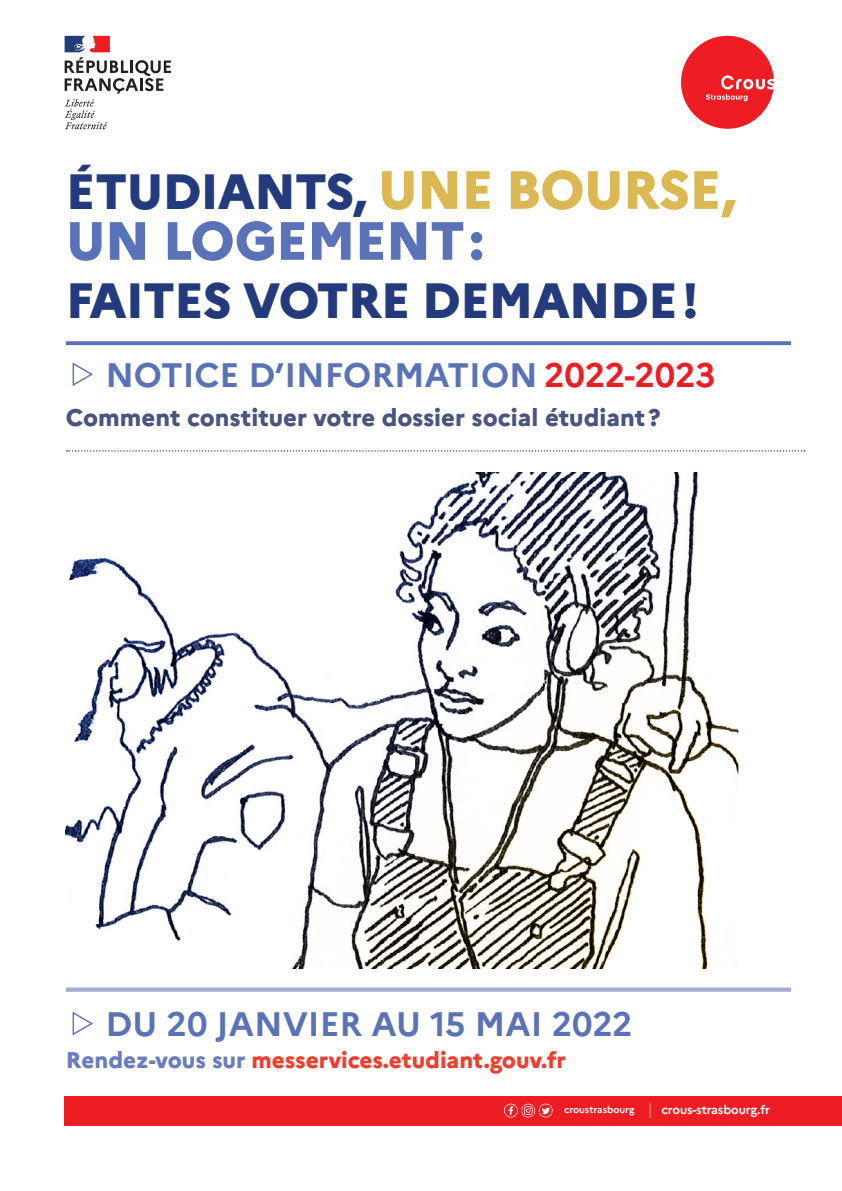
<style>
.page{position:relative;width:842px;height:1191px;background:#fff}
.page>*{position:absolute;margin:0;border:0;box-sizing:border-box;transform-origin:0 0}
.t1{font:800 53.8px "Marianne";letter-spacing:-.02em;color:#5a73b8}
.t2{font:800 49.4px "Marianne";letter-spacing:-.02em;color:#233b7d}
.t3{font:700 34px "Marianne";color:#5a73b8}
.t4{font:800 24px "Marianne";color:#495481}
.t5{font:800 22.6px "Marianne";color:#ef3e2e}
.t6{font:700 12.2px "Marianne";letter-spacing:-.01em;color:#fff}
.t7{font:700 9.8px "Marianne";color:#fff}
.s1{font-size:53.8px;color:#dbb852}
.s2{color:#ee1d23}
.s3{color:#697cbd}
</style>
<div class="page">
<img style="left:66px;top:472px;width:673px;height:496px">
<svg style="left:66px;top:341px;width:725px;height:4px;background:#637bbc"></svg>
<svg style="left:66px;top:987px;width:725px;height:4px;background:#b0b7db"></svg>
<svg style="left:67px;top:450px;width:738px;height:1px"></svg>
<svg style="left:681px;top:36px;width:93px;height:93px"></svg>
<svg style="left:65px;top:36px;width:106px;height:93px"></svg>
<div style="left:65px;top:1096px;width:777px;height:29px;background:#ee1d23"></div>
<svg style="left:504px;top:1103px;width:48px;height:14px"></svg>
<svg style="left:650px;top:1103px;width:1px;height:14px"></svg>
<p class="t2" style="left:66px;top:161px;width:671px">ÉTUDIANTS, <span class="s1">UNE BOURSE,</span></p>
<p class="t1" style="left:66px;top:208px;width:419px">UN LOGEMENT:</p>
<p class="t2" style="left:66px;top:270px;width:635px">FAITES VOTRE DEMANDE!</p>
<p class="t3" style="left:105px;top:354px;width:612px">NOTICE D’INFORMATION <span class="s2">2022-2023</span></p>
<p class="t4" style="left:66px;top:403px;width:596px">Comment constituer votre dossier social étudiant?</p>
<p class="t3" style="left:105px;top:1003px;width:529px">DU 20 JANVIER AU 15 MAI 2022</p>
<p class="t5" style="left:66px;top:1046px;width:501px"><span class="s3">Rendez-vous sur</span> messervices.etudiant.gouv.fr</p>
<p class="t7" style="left:564px;top:1104px;width:72px">croustrasbourg</p>
<p class="t6" style="left:661px;top:1102px;width:110px">crous-strasbourg.fr</p>
</div>
